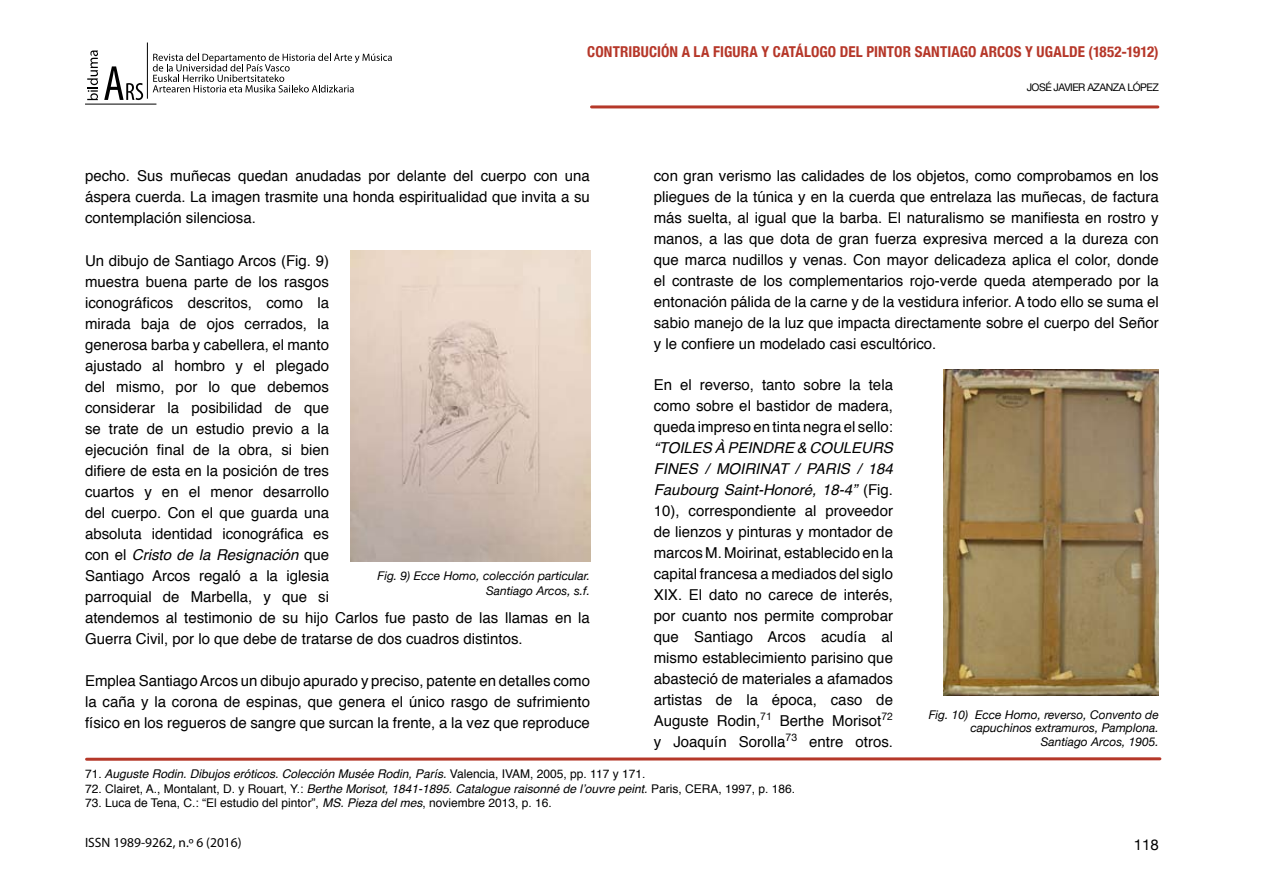
<style>
.page{position:relative;width:1263px;height:893px;background:#fff}
.page>*{position:absolute;margin:0;border:0;box-sizing:border-box;transform-origin:0 0}
.t1{font:15px/21px "Helvetica";color:#000;text-align:justify}
.t2{font:700 condensed 15px "Helvetica Neue";letter-spacing:.01em;color:#b63729}
.t3{font:15px "Helvetica Neue";color:#000}
.t4{font:13.5px "Myriad Pro";color:#000}
.t5{font:12px "Helvetica";color:#000}
.t6{font:italic 12px/13.5px "Helvetica Neue";color:#000;text-align:right}
.t7{font:italic 12px "Helvetica";color:#000}
.t8{font:10.5px "Helvetica Neue";letter-spacing:-.05em;color:#000}
.s1{font-style:italic}
.s2{font-style:normal}
</style>
<div class="page">
<svg style="left:104px;top:66px;width:39px;height:34px"></svg>
<svg style="left:87px;top:50px;width:11px;height:50px"></svg>
<hr style="left:85px;top:104px;width:71px;height:1px;background:#000">
<svg style="left:153px;top:53px;width:239px;height:39px"></svg>
<hr style="left:147px;top:43px;width:1px;height:56px;background:#000">
<hr style="left:591px;top:105px;width:567px;height:3px;background:#b53829">
<svg style="left:87px;top:757px;width:1073px;height:4px;background:#c7695d"></svg>
<img style="left:351px;top:250px;width:240px;height:311px">
<img style="left:944px;top:370px;width:215px;height:326px">
<p class="t2" style="left:587px;top:43px;width:573px">CONTRIBUCIÓN A LA FIGURA Y CATÁLOGO DEL PINTOR SANTIAGO ARCOS Y UGALDE (1852-1912)</p>
<p class="t8" style="left:1027px;top:81px;width:134px">JOSÉ JAVIER AZANZA LÓPEZ</p>
<p class="t1" style="left:85px;top:166px;width:506px">pecho. Sus muñecas quedan anudadas por delante del cuerpo con una áspera cuerda. La imagen trasmite una honda espiritualidad que invita a su contemplación silenciosa.</p>
<p class="t1" style="left:654px;top:166px;width:506px">con gran verismo las calidades de los objetos, como comprobamos en los pliegues de la túnica y en la cuerda que entrelaza las muñecas, de factura más suelta, al igual que la barba. El naturalismo se manifiesta en rostro y manos, a las que dota de gran fuerza expresiva merced a la dureza con que marca nudillos y venas. Con mayor delicadeza aplica el color, donde el contraste de los complementarios rojo-verde queda atemperado por la entonación pálida de la carne y de la vestidura inferior. A todo ello se suma el sabio manejo de la luz que impacta directamente sobre el cuerpo del Señor y le confiere un modelado casi escultórico.</p>
<p class="t1" style="left:85px;top:250px;width:506px;text-align:left">Un dibujo de Santiago Arcos (Fig. 9)<br>muestra buena parte de los rasgos<br>iconográficos descritos, como la<br>mirada baja de ojos cerrados, la<br>generosa barba y cabellera, el manto<br>ajustado al hombro y el plegado<br>del mismo, por lo que debemos<br>considerar la posibilidad de que<br>se trate de un estudio previo a la<br>ejecución final de la obra, si bien<br>difiere de esta en la posición de tres<br>cuartos y en el menor desarrollo<br>del cuerpo. Con el que guarda una<br>absoluta identidad iconográfica es<br>con el <span class="s1">Cristo de la Resignación</span> que<br>Santiago Arcos regaló a la iglesia<br>parroquial de Marbella, y que si<br>atendemos al testimonio de su hijo Carlos fue pasto de las llamas en la Guerra Civil, por lo que debe de tratarse de dos cuadros distintos.</p>
<p class="t1" style="left:85px;top:670px;width:506px">Emplea Santiago Arcos un dibujo apurado y preciso, patente en detalles como la caña y la corona de espinas, que genera el único rasgo de sufrimiento físico en los regueros de sangre que surcan la frente, a la vez que reproduce</p>
<p class="t1" style="left:654px;top:374px;width:241px">En el reverso, tanto sobre la tela como sobre el bastidor de madera, queda impreso en tinta negra el sello:</p>
<p class="t1" style="left:654px;top:437px;width:241px"><span class="s1">“TOILES À PEINDRE &amp; COULEURS FINES / MOIRINAT / PARIS / 184<br>Faubourg Saint-Honoré, 18-4”</span> (Fig.<br>10), correspondiente al proveedor de lienzos y pinturas y montador de marcos M. Moirinat, establecido en la capital francesa a mediados del siglo XIX. El dato no carece de interés, por cuanto nos permite comprobar que Santiago Arcos acudía al mismo establecimiento parisino que abasteció de materiales a afamados artistas de la época, caso de Auguste Rodin,<sup>71</sup> Berthe Morisot<sup>72 </sup>y Joaquín Sorolla<sup>73</sup> entre otros.</p>
<p class="t6" style="left:377px;top:569px;width:214px;line-height:14.4px">Fig. 9) Ecce Homo, colección particular.<br>Santiago Arcos, s.f.</p>
<p class="t6" style="left:929px;top:707px;width:232px">Fig. 10) Ecce Homo, reverso, Convento de capuchinos extramuros, Pamplona.<br>Santiago Arcos, 1905.</p>
<p class="t7" style="left:85px;top:764px;width:562px"><span class="s2">71.</span> Auguste Rodin. Dibujos eróticos. Colección Musée Rodin, París. <span class="s2">Valencia, IVAM, 2005, pp. 117 y 171.</span></p>
<p class="t5" style="left:85px;top:779px;width:711px">72. Clairet, A., Montalant, D. y Rouart, Y.: <span class="s1">Berthe Morisot, 1841-1895. Catalogue raisonné de l’ouvre peint.</span> Paris, CERA, 1997, p. 186.</p>
<p class="t5" style="left:85px;top:793px;width:468px">73. Luca de Tena, C.: “El estudio del pintor”, <span class="s1">MS. Pieza del mes</span>, noviembre 2013, p. 16.</p>
<p class="t4" style="left:85px;top:835px;width:158px">ISSN 1989-9262, n.º 6 (2016)</p>
<p class="t3" style="left:1134px;top:836px;width:27px">118</p>
</div>
